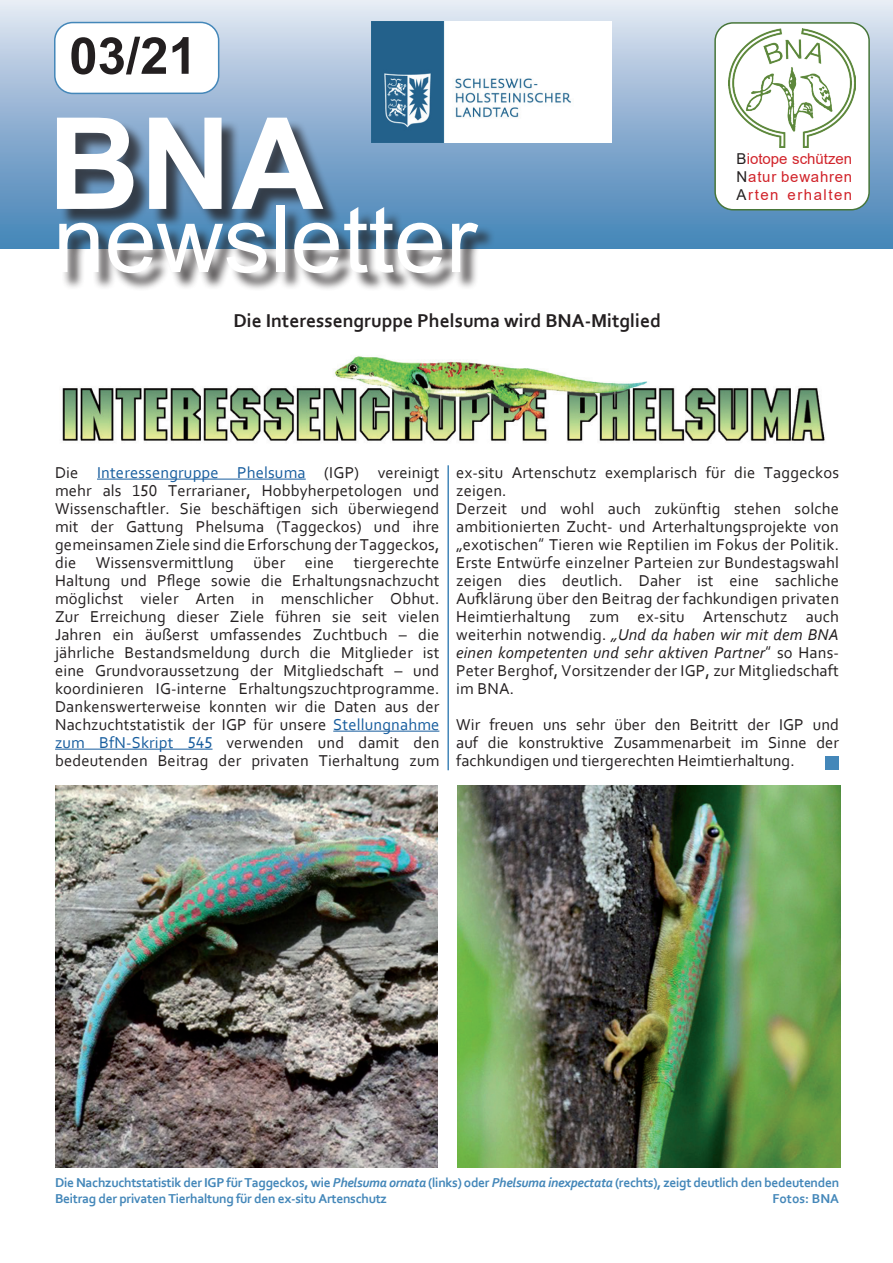
<style>
.page{position:relative;width:893px;height:1263px;background:#fff}
.page>*{position:absolute;margin:0;border:0;box-sizing:border-box;transform-origin:0 0}
.t1{font:700 127.5px "Arial";color:#fff}
.t2{font:93px "Arial";color:#fff}
.t3{font:700 51px "Arial";color:#231f20}
.t4{font:700 19.5px "Corbel";color:#231f20}
.t5{font:16.5px/18px "Corbel";letter-spacing:.01em;color:#231f20;text-align:justify}
.t6{font:15px/18px "Arial";letter-spacing:.05em;color:#d1232a;text-align:justify}
.t7{font:700 13.5px/16.2px "Corbel";letter-spacing:-.02em;color:#4487b9}
.t8{font:700 13.5px "Corbel";color:#4487b9}
.s1{color:#231f20}
.s2{color:#175d9e}
.s3{font-family:"Ebrima"}
.s4{font-style:italic}
</style>
<div class="page">
<div style="left:0;top:0;width:893px;height:249px;background:linear-gradient(to bottom,#e2e5f2,#4080b4)"></div>
<div style="left:55px;top:22px;width:164px;height:71px;background:#fff;border-radius:18px"></div>
<div style="left:54px;top:22px;width:165px;height:72px;border:2px solid #4487b9;border-radius:18px"></div>
<div style="left:59px;top:120px;width:282px;height:108px;background:#231f20;opacity:.75"></div>
<div style="left:62px;top:208px;width:434px;height:84px;background:#231f20;opacity:.75"></div>
<div style="left:715px;top:23px;width:154px;height:187px;background:#fff;border-radius:18px"></div>
<div style="left:714px;top:22px;width:156px;height:188px;border:2px solid #477639;border-radius:18px"></div>
<img style="left:729px;top:28px;width:126px;height:119px">
<hr style="left:97px;top:479px;width:209px;height:1px;background:#175d9e">
<hr style="left:333px;top:731px;width:106px;height:1px;background:#175d9e">
<hr style="left:55px;top:749px;width:158px;height:1px;background:#175d9e">
<div style="left:825px;top:757px;width:14px;height:13px;background:#4487b9"></div>
<hr style="left:447px;top:465px;width:2px;height:305px;background:#4487b9">
<img style="left:62px;top:356px;width:763px;height:86px">
<img style="left:55px;top:785px;width:383px;height:383px">
<img style="left:457px;top:785px;width:383px;height:383px">
<img style="left:371px;top:21px;width:241px;height:122px">
<h3 class="t3" style="left:69px;top:20px;width:129px">03/21</h3>
<h1 class="t1" style="left:48px;top:74px;width:278px">BNA</h1>
<h2 class="t2" style="left:53px;top:175px;width:425px">newsletter</h2>
<p class="t4" style="left:233px;top:308px;width:429px">Die Interessengruppe Phelsuma wird BNA-Mitglied</p>
<p class="t6" style="left:737px;top:149px;width:117px"><span class="s1">B</span>iotope schützen <span class="s1">N</span>atur bewahren <span class="s1">A</span>rten erhalten</p>
<p class="t5" style="left:55px;top:463px;width:386px">Die <span class="s2">Interessengruppe Phelsuma</span> (IGP) vereinigt mehr als 150 Terrarianer, Hobbyherpetologen und Wissenschaftler. Sie beschäftigen sich überwiegend mit der Gattung Phelsuma (Taggeckos) und ihre gemeinsamen Ziele sind die Erforschung der Taggeckos, die Wissensvermittlung über eine tiergerechte Haltung und Pflege sowie die Erhaltungsnachzucht möglichst vieler Arten in menschlicher Obhut.<br>Zur Erreichung dieser Ziele führen sie seit vielen Jahren ein äußerst umfassendes Zuchtbuch – die jährliche Bestandsmeldung durch die Mitglieder ist eine Grundvoraussetzung der Mitgliedschaft – und koordinieren IG-interne Erhaltungszuchtprogramme.<br>Dankenswerterweise konnten wir die Daten aus der Nachzuchtstatistik der IGP für unsere <span class="s2">Stellungnahme zum BfN-Skript 545</span> verwenden und damit den bedeutenden Beitrag der privaten Tierhaltung zum</p>
<p class="t5" style="left:456px;top:463px;width:384px;text-align:left">ex-situ Artenschutz exemplarisch für die Taggeckos zeigen.<br>Derzeit und wohl auch zukünftig stehen solche ambitionierten Zucht- und Arterhaltungsprojekte von „exotischen<span class="s3">“</span> Tieren wie Reptilien im Fokus der Politik.<br>Erste Entwürfe einzelner Parteien zur Bundestagswahl zeigen dies deutlich. Daher ist eine sachliche Aufklärung über den Beitrag der fachkundigen privaten Heimtierhaltung zum ex-situ Artenschutz auch weiterhin notwendig. <span class="s4">„Und da haben wir mit dem BNA einen kompetenten und sehr aktiven Partner</span><span class="s3">“</span> so Hans-Peter Berghof, Vorsitzender der IGP, zur Mitgliedschaft im BNA.</p>
<p class="t5" style="left:456px;top:715px;width:384px">Wir freuen uns sehr über den Beitritt der IGP und auf die konstruktive Zusammenarbeit im Sinne der fachkundigen und tiergerechten Heimtierhaltung.</p>
<p class="t7" style="left:55px;top:1174px;width:786px">Die Nachzuchtstatistik der IGP für Taggeckos, wie <span class="s4">Phelsuma ornata</span> (links) oder <span class="s4">Phelsuma inexpectata</span> (rechts), zeigt deutlich den bedeutenden<br>Beitrag der privaten Tierhaltung für den ex-situ Artenschutz</p>
<p class="t8" style="left:772px;top:1190px;width:68px">Fotos: BNA</p>
</div>
